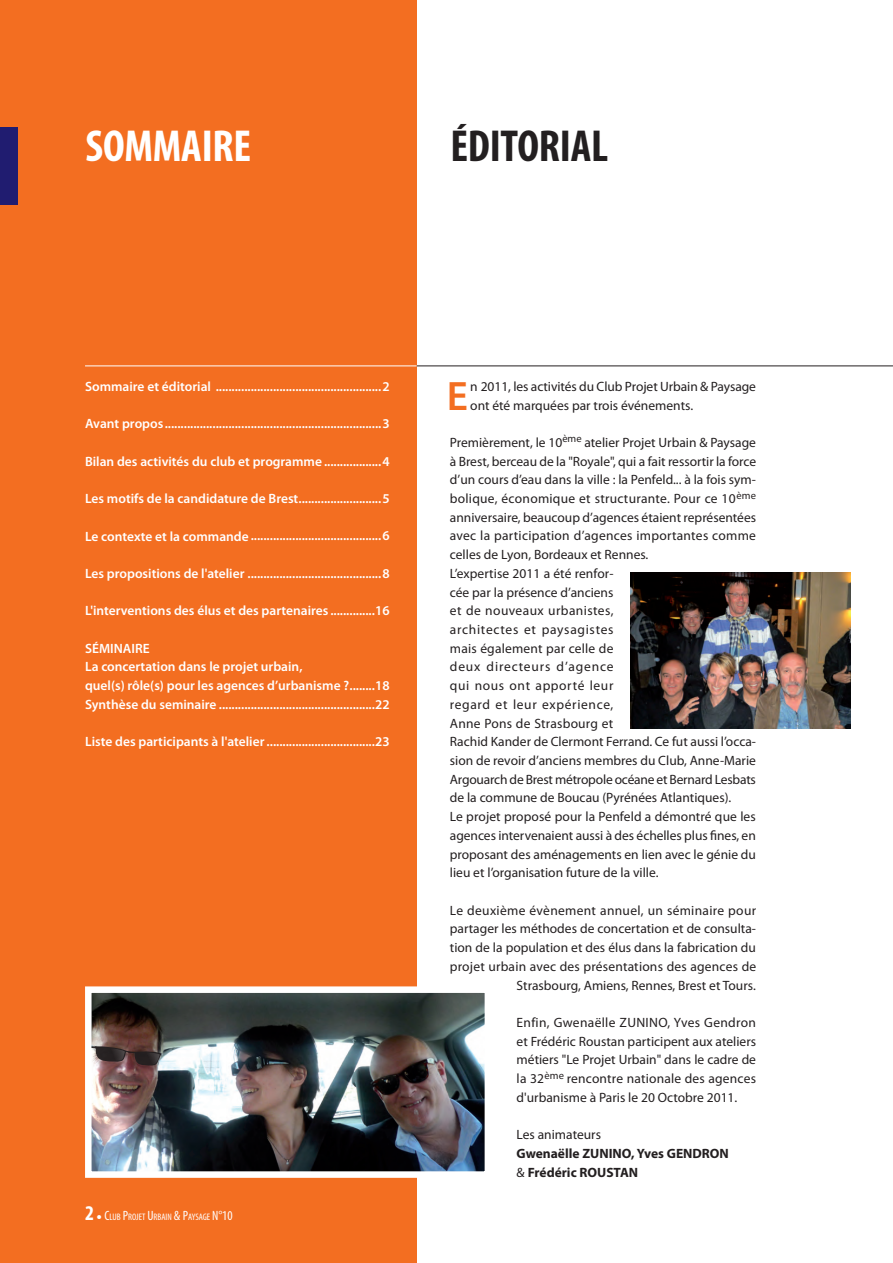
<style>
.page{position:relative;width:893px;height:1263px;background:#fff}
.page>*{position:absolute;margin:0;border:0;box-sizing:border-box;transform-origin:0 0}
.Titre_du_chapitre{font:700 condensed 45px "Myriad Pro";letter-spacing:-.005em;color:#231f20}
.Titre_du_chapitre-2{font:700 condensed 45px "Myriad Pro";letter-spacing:-.005em;color:#fff}
.Texte_courant{font:600 41.25px "Myriad Pro";color:#f36e21}
.Texte_courant-2{font:13.5px/18.8px "Myriad Pro";color:#231f20;text-align:justify}
.Texte_courant-3{font:600 13.5px/18.8px "Myriad Pro";color:#fff}
.t1{font:700 13.5px/18.8px "Myriad Pro";color:#231f20}
.Texte_courant-4{font:condensed 9.45px "Myriad Pro";color:#fff}
.s1{font-weight:700;font-size:21px}
.s2{font-size:13.5px}
.s3{font-weight:400}
</style>
<div class="page">
<div style="left:0;top:0;width:417px;height:1263px;background:#f36e21"></div>
<hr style="left:417px;top:365px;width:476px;height:1px;background:#231f20">
<hr style="left:85px;top:365px;width:332px;height:1px;background:#fff">
<div style="left:0;top:128px;width:17px;height:77px;background:#201c70"></div>
<img style="left:93px;top:994px;width:390px;height:176px">
<div style="left:85px;top:986px;width:406px;height:192px;border:7px solid #fff"></div>
<svg style="left:92px;top:1046px;width:69px;height:20px"></svg>
<img style="left:630px;top:572px;width:220px;height:156px">
<p class="Titre_du_chapitre-2" style="left:85px;top:118px;width:167px">SOMMAIRE</p>
<p class="Titre_du_chapitre" style="left:450px;top:118px;width:159px">ÉDITORIAL</p>
<p class="Texte_courant-3" style="left:85px;top:377px;width:306px">Sommaire et éditorial ....................................................2</p>
<p class="Texte_courant-3" style="left:85px;top:414px;width:306px">Avant propos....................................................................3</p>
<p class="Texte_courant-3" style="left:85px;top:451px;width:306px">Bilan des activités du club et programme ..................4</p>
<p class="Texte_courant-3" style="left:85px;top:489px;width:306px">Les motifs de la candidature de Brest..........................5</p>
<p class="Texte_courant-3" style="left:85px;top:526px;width:306px">Le contexte et la commande .........................................6</p>
<p class="Texte_courant-3" style="left:85px;top:564px;width:306px">Les propositions de l'atelier ..........................................8</p>
<p class="Texte_courant-3" style="left:85px;top:601px;width:306px">L'interventions des élus et des partenaires ..............16</p>
<p class="Texte_courant-3" style="left:85px;top:638px;width:306px">SÉMINAIRE<br>La concertation dans le projet urbain,<br>quel(s) rôle(s) pour les agences d’urbanisme ?........18</p>
<p class="Texte_courant-3" style="left:85px;top:695px;width:306px">Synthèse du seminaire .................................................22</p>
<p class="Texte_courant-3" style="left:85px;top:732px;width:306px">Liste des participants à l'atelier ..................................23</p>
<p class="Texte_courant-4" style="left:85px;top:1211px;width:149px"><span class="s1">2</span> • <span class="s2">C</span>LUB <span class="s2">P</span>ROJET <span class="s2">U</span> RBAIN <span class="s2">&amp; P</span>AYSAGE <span class="s2">N°10</span></p>
<p class="Texte_courant" style="left:447px;top:369px;width:23px">E</p>
<p class="Texte_courant-2" style="left:470px;top:377px;width:287px">n 2011, les activités du Club Projet Urbain &amp; Paysage</p>
<p class="Texte_courant-2" style="left:470px;top:395px;width:224px">ont été marquées par trois événements.</p>
<p class="Texte_courant-2" style="left:450px;top:433px;width:308px">Premièrement, le 10<sup>ème</sup> atelier Projet Urbain &amp; Paysage à Brest, berceau de la "Royale", qui a fait ressortir la force d’un cours d’eau dans la ville : la Penfeld... à la fois sym&shy;bolique, économique et structurante. Pour ce 10<sup>ème </sup>anniversaire, beaucoup d’agences étaient représentées avec la participation d’agences importantes comme celles de Lyon, Bordeaux et Rennes.</p>
<p class="Texte_courant-2" style="left:450px;top:564px;width:308px;text-align:left">L’expertise 2011 a été renfor-<br>cée par la présence d’anciens<br>et de nouveaux urbanistes,<br>architectes et paysagistes<br>mais également par celle de<br>deux directeurs d’agence<br>qui nous ont apporté leur<br>regard et leur expérience,<br>Anne Pons de Strasbourg et<br>Rachid Kander de Clermont Ferrand. Ce fut aussi l’occa&shy;sion de revoir d’anciens membres du Club, Anne-Marie Argouarch de Brest métropole océane et Bernard Lesbats de la commune de Boucau (Pyrénées Atlantiques).</p>
<p class="Texte_courant-2" style="left:450px;top:807px;width:308px">Le projet proposé pour la Penfeld a démontré que les agences intervenaient aussi à des échelles plus fines, en proposant des aménagements en lien avec le génie du lieu et l’organisation future de la ville.</p>
<p class="Texte_courant-2" style="left:450px;top:901px;width:308px;text-align:right">Le deuxième évènement annuel, un séminaire pour partager les méthodes de concertation et de consulta&shy;tion de la population et des élus dans la fabrication du projet urbain avec des présentations des agences de Strasbourg, Amiens, Rennes, Brest et Tours.</p>
<p class="Texte_courant-2" style="left:517px;top:1013px;width:241px">Enfin, Gwenaëlle ZUNINO, Yves Gendron et Frédéric Roustan participent aux ateliers métiers "Le Projet Urbain" dans le cadre de la 32<sup>ème</sup> rencontre nationale des agences d'urbanisme à Paris le 20 Octobre 2011.</p>
<p class="Texte_courant-2" style="left:517px;top:1125px;width:86px">Les animateurs</p>
<p class="t1" style="left:517px;top:1143px;width:214px">Gwenaëlle ZUNINO, Yves GENDRON <span class="s3">&amp;</span> Frédéric ROUSTAN</p>
</div>
